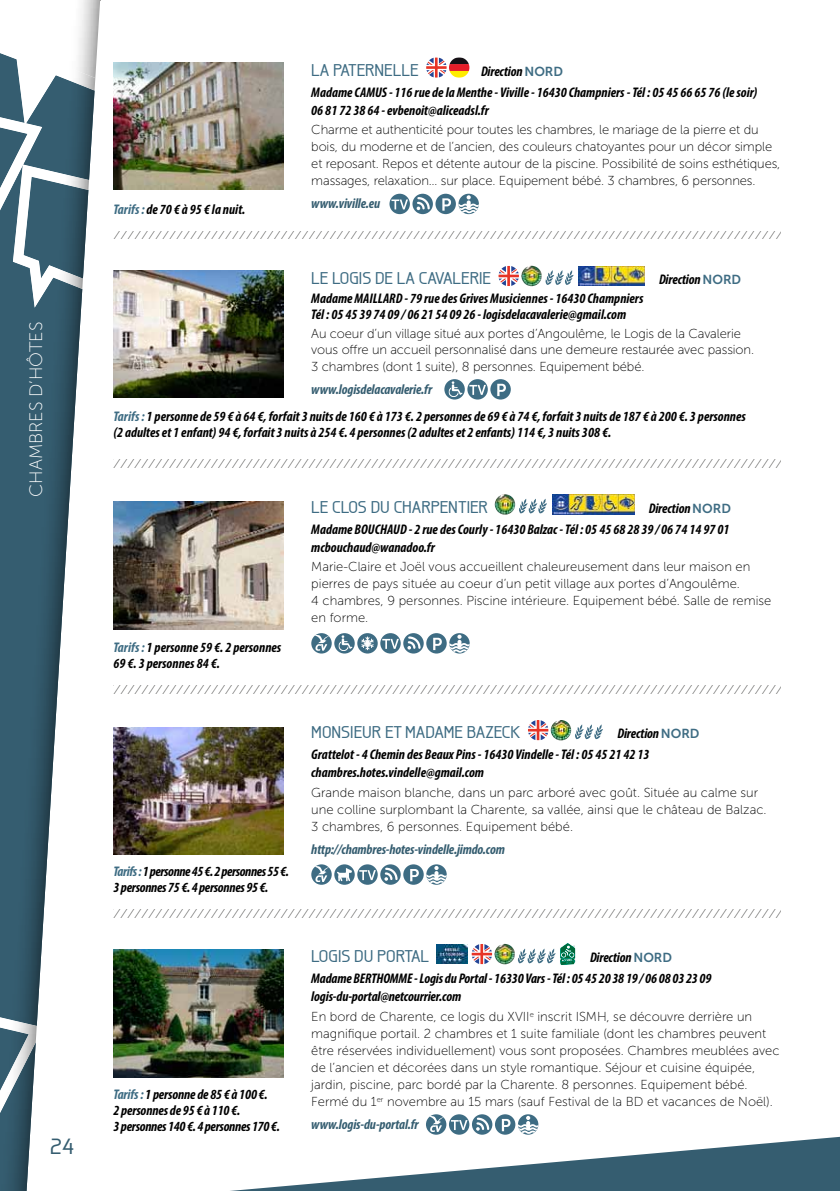
<style>
.page{position:relative;width:840px;height:1191px;background:#fff}
.page>*{position:absolute;margin:0;border:0;box-sizing:border-box;transform-origin:0 0}
.t1{font:500 22px "Galette";color:#355d70}
.t2{font:18px "Museo Sans 100";color:#fff}
.t3{font:500 17px "Galette";color:#3e6c83}
.t4{font:italic 700 condensed 14px/16px "Myriad Pro";color:#000}
.t5{font:italic 700 condensed 14px "Myriad Pro";letter-spacing:-.01em;color:#355d70}
.t6{font:italic 700 condensed 14px/16px "Myriad Pro";letter-spacing:-.03em;color:#000}
.t7{font:13px/17px "Museo Sans 100";color:#000}
.s1{color:#3e6c83}
.s2{font-family:"Museo Sans 700";font-weight:400;font-style:normal;font-stretch:normal;font-size:13px;color:#3e6c83}
</style>
<div class="page">
<img style="left:0;top:308px;width:82px;height:714px">
<img style="left:0;top:1113px;width:32px;height:78px">
<img style="left:0;top:1017px;width:37px;height:96px">
<img style="left:113px;top:950px;width:170px;height:127px">
<img style="left:113px;top:308px;width:170px;height:90px">
<img style="left:113px;top:502px;width:170px;height:127px">
<img style="left:113px;top:727px;width:170px;height:128px">
<svg style="left:444px;top:379px;width:20px;height:20px"></svg>
<svg style="left:448px;top:381px;width:14px;height:16px"></svg>
<svg style="left:467px;top:379px;width:20px;height:20px"></svg>
<svg style="left:469px;top:385px;width:16px;height:10px"></svg>
<div style="left:490px;top:379px;width:20px;height:20px;background:#3e6c83;border-radius:50%"></div>
<svg style="left:497px;top:384px;width:8px;height:12px"></svg>
<img style="left:494px;top:494px;width:21px;height:20px">
<svg style="left:519px;top:499px;width:27px;height:14px"></svg>
<img style="left:552px;top:494px;width:82px;height:20px">
<div style="left:311px;top:633px;width:20px;height:20px;background:#3e6c83;border-radius:50%"></div>
<svg style="left:313px;top:634px;width:16px;height:17px"></svg>
<svg style="left:334px;top:633px;width:20px;height:20px"></svg>
<svg style="left:338px;top:635px;width:14px;height:16px"></svg>
<div style="left:357px;top:633px;width:20px;height:20px;background:#3e6c83;border-radius:50%"></div>
<svg style="left:360px;top:636px;width:14px;height:14px"></svg>
<svg style="left:380px;top:633px;width:20px;height:20px"></svg>
<svg style="left:382px;top:639px;width:16px;height:10px"></svg>
<div style="left:403px;top:633px;width:20px;height:20px;background:#3e6c83;border-radius:50%"></div>
<svg style="left:406px;top:635px;width:15px;height:15px"></svg>
<div style="left:426px;top:633px;width:20px;height:20px;background:#3e6c83;border-radius:50%"></div>
<svg style="left:433px;top:638px;width:8px;height:12px"></svg>
<svg style="left:449px;top:634px;width:20px;height:19px"></svg>
<svg style="left:528px;top:720px;width:20px;height:20px"></svg>
<img style="left:550px;top:720px;width:21px;height:20px">
<svg style="left:575px;top:724px;width:27px;height:15px"></svg>
<svg style="left:311px;top:864px;width:20px;height:20px"></svg>
<svg style="left:313px;top:866px;width:16px;height:16px"></svg>
<svg style="left:334px;top:864px;width:20px;height:20px"></svg>
<svg style="left:337px;top:868px;width:15px;height:13px"></svg>
<svg style="left:357px;top:864px;width:20px;height:20px"></svg>
<svg style="left:359px;top:870px;width:16px;height:10px"></svg>
<div style="left:380px;top:864px;width:20px;height:20px;background:#3e6c83;border-radius:50%"></div>
<svg style="left:383px;top:866px;width:15px;height:15px"></svg>
<div style="left:403px;top:864px;width:20px;height:20px;background:#3e6c83;border-radius:50%"></div>
<svg style="left:410px;top:869px;width:8px;height:12px"></svg>
<svg style="left:426px;top:864px;width:20px;height:20px"></svg>
<svg style="left:426px;top:866px;width:20px;height:18px"></svg>
<svg style="left:114px;top:460px;width:666px;height:7px"></svg>
<svg style="left:113px;top:909px;width:667px;height:8px"></svg>
<svg style="left:114px;top:686px;width:666px;height:7px"></svg>
<svg style="left:0;top:0;width:780px;height:308px"></svg>
<img style="left:436px;top:945px;width:31px;height:18px">
<svg style="left:471px;top:944px;width:21px;height:20px"></svg>
<img style="left:494px;top:944px;width:20px;height:20px">
<svg style="left:517px;top:948px;width:38px;height:15px"></svg>
<img style="left:560px;top:943px;width:15px;height:22px">
<svg style="left:230px;top:1115px;width:610px;height:76px"></svg>
<h2 class="t2" style="left:26px;top:497px;width:177px;rotate:-90deg">CHAMBRES D’HÔTES</h2>
<h1 class="t1" style="left:50px;top:1132px;width:25px">24</h1>
<p class="t4" style="left:113px;top:201px;width:133px"><span class="s1">Tarifs :</span> de 70 € à 95 € la nuit.</p>
<h3 class="t3" style="left:311px;top:59px;width:109px">LA PATERNELLE</h3>
<p class="t4" style="left:311px;top:60px;width:447px;line-height:20.8px;text-indent:170px">Direction <span class="s2">NORD<br></span>Madame CAMUS - 116 rue de la Menthe - Viville - 16430 Champniers - Tél : 05 45 66 65 76 (le soir)</p>
<p class="t4" style="left:311px;top:102px;width:179px">06 81 72 38 64 - evbenoit@aliceadsl.fr</p>
<p class="t7" style="left:311px;top:122px;width:470px">Charme et authenticité pour toutes les chambres, le mariage de la pierre et du bois, du moderne et de l’ancien, des couleurs chatoyantes pour un décor simple et reposant. Repos et détente autour de la piscine. Possibilité de soins esthétiques, massages, relaxation… sur place. Equipement bébé. 3 chambres, 6 personnes.</p>
<p class="t5" style="left:311px;top:195px;width:70px">www.viville.eu</p>
<h3 class="t3" style="left:311px;top:268px;width:181px">LE LOGIS DE LA CAVALERIE</h3>
<p class="t4" style="left:658px;top:271px;width:84px">Direction <span class="s2">NORD</span></p>
<p class="t4" style="left:311px;top:290px;width:333px">Madame MAILLARD - 79 rue des Grives Musiciennes - 16430 Champniers<br>Tél : 05 45 39 74 09 / 06 21 54 09 26 - logisdelacavalerie@gmail.com</p>
<p class="t7" style="left:311px;top:325px;width:444px">Au coeur d’un village situé aux portes d’Angoulême, le Logis de la Cavalerie vous o-re un accueil personnalisé dans une demeure restaurée avec passion.<br>3 chambres (dont 1 suite), 8 personnes. Equipement bébé.</p>
<p class="t5" style="left:311px;top:380px;width:122px">www.logisdelacavalerie.fr</p>
<p class="t4" style="left:113px;top:408px;width:633px"><span class="s1">Tarifs :</span> 1 personne de 59 € à 64 €, forfait 3 nuits de 160 € à 173 €. 2 personnes de 69 € à 74 €, forfait 3 nuits de 187 € à 200 €. 3 personnes (2 adultes et 1 enfant) 94 €, forfait 3 nuits à 254 €. 4 personnes (2 adultes et 2 enfants) 114 €, 3 nuits 308 €.</p>
<p class="t4" style="left:113px;top:639px;width:169px"><span class="s1">Tarifs :</span> 1 personne 59 €. 2 personnes<br>69 €. 3 personnes 84 €.</p>
<p class="t6" style="left:113px;top:863px;width:177px"><span class="s1">Tarifs :</span> 1 personne 45 €. 2 personnes 55 €.<br>3 personnes 75 €. 4 personnes 95 €.</p>
<p class="t4" style="left:113px;top:1085px;width:168px"><span class="s1">Tarifs :</span> 1 personne de 85 € à 100€.<br>2 personnes de 95 € à 110 €.<br>3 personnes 140 €. 4 personnes 170 €.</p>
<h3 class="t3" style="left:311px;top:496px;width:178px">LE CLOS DU CHARPENTIER</h3>
<p class="t4" style="left:311px;top:497px;width:421px;line-height:20.8px;text-align:right">Direction <span class="s2">NORD<br></span>Madame BOUCHAUD - 2 rue des Courly - 16430 Balzac - Tél : 05 45 68 28 39 / 06 74 14 97 01</p>
<p class="t4" style="left:311px;top:538px;width:125px">mcbouchaud@wanadoo.fr</p>
<p class="t7" style="left:311px;top:558px;width:461px">Marie-Claire et Joël vous accueillent chaleureusement dans leur maison en pierres de pays située au coeur d’un petit village aux portes d’Angoulême.<br>4 chambres, 9 personnes. Piscine intérieure. Equipement bébé. Salle de remise en forme.</p>
<h3 class="t3" style="left:311px;top:722px;width:210px">MONSIEUR ET MADAME BAZECK</h3>
<p class="t4" style="left:311px;top:723px;width:389px;line-height:20.8px;text-indent:306px">Direction <span class="s2">NORD<br></span>Grattelot - 4 Chemin des Beaux Pins - 16430 Vindelle - Tél : 05 45 21 42 13</p>
<p class="t4" style="left:311px;top:764px;width:174px">chambres.hotes.vindelle@gmail.com</p>
<p class="t7" style="left:311px;top:784px;width:456px">Grande maison blanche, dans un parc arboré avec goût. Située au calme sur une colline surplombant la Charente, sa vallée, ainsi que le château de Balzac.<br>3 chambres, 6 personnes. Equipement bébé.</p>
<p class="t5" style="left:311px;top:840px;width:195px">http://chambres-hotes-vindelle.jimdo.com</p>
<h3 class="t3" style="left:311px;top:946px;width:119px">LOGIS DU PORTAL</h3>
<p class="t4" style="left:311px;top:947px;width:401px;line-height:20.8px;text-indent:278px">Direction <span class="s2">NORD<br></span>Madame BERTHOMME - Logis du Portal - 16330 Vars - Tél : 05 45 20 38 19 / 06 08 03 23 09</p>
<p class="t4" style="left:311px;top:988px;width:151px">logis-du-portal@netcourrier.com</p>
<p class="t7" style="left:311px;top:1008px;width:469px">En bord de Charente, ce logis du XVII<sup>e</sup> inscrit ISMH, se découvre derrière un magnifique portail. 2 chambres et 1 suite familiale (dont les chambres peuvent être réservées individuellement) vous sont proposées. Chambres meublées avec de l’ancien et décorées dans un style romantique. Séjour et cuisine équipée, jardin, piscine, parc bordé par la Charente. 8 personnes. Equipement bébé.<br>Fermé du 1<sup>er</sup> novembre au 15 mars (sauf Festival de la BD et vacances de Noël).</p>
<p class="t5" style="left:311px;top:1115px;width:109px">www.logis-du-portal.fr</p>
</div>
